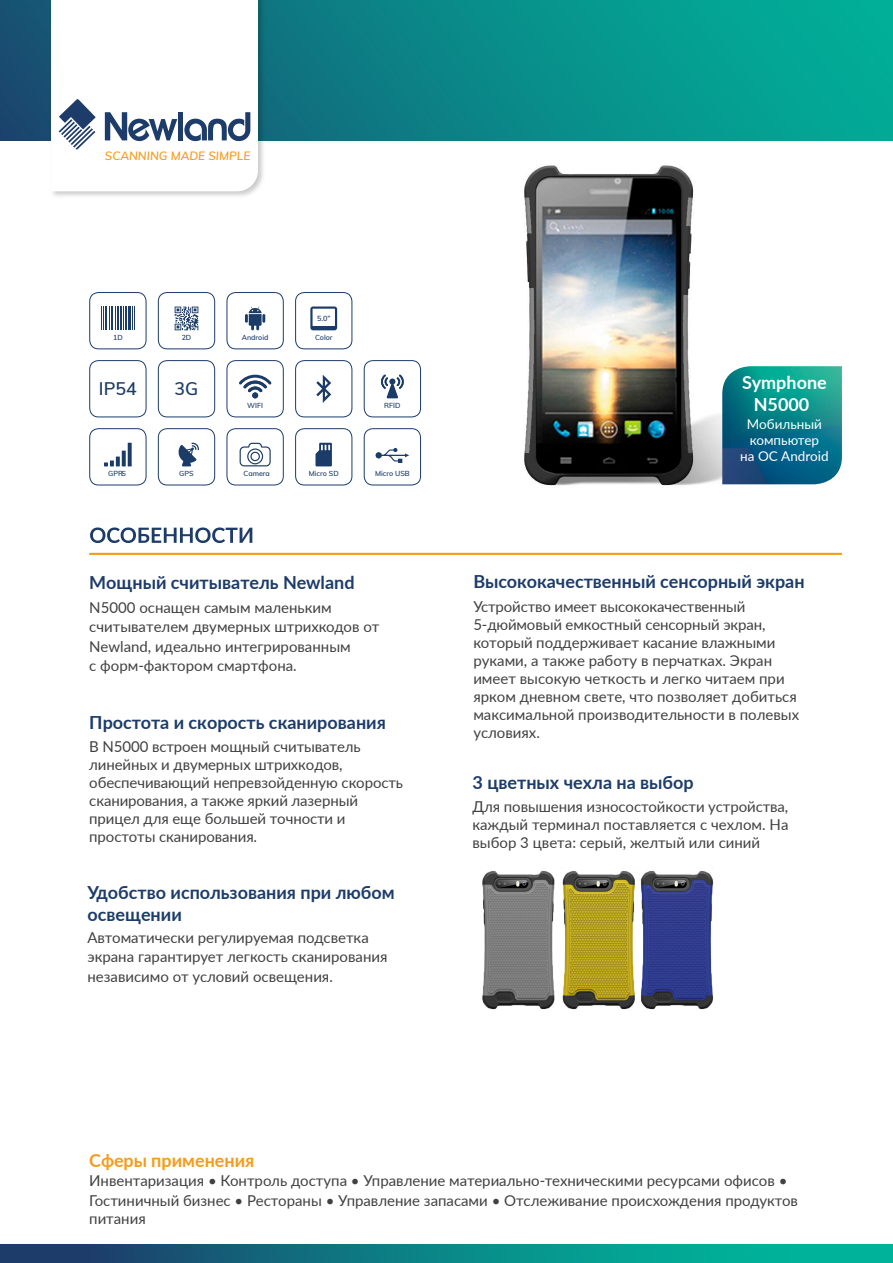
<style>
.page{position:relative;width:893px;height:1263px;background:#fff}
.page>*{position:absolute;margin:0;border:0;box-sizing:border-box;transform-origin:0 0}
.t1{font:700 18px/21.6px "Lato";color:#1d3c6a}
.t2{font:700 18px "Lato";color:#f79b1c}
.t3{font:700 18px/21.6px "Lato";color:#fff;text-align:center}
.t4{font:600 17.85px "Muli";color:#1b3b68}
.t5{font:15px/18px "Lato";color:#414042}
.t6{font:13.5px/16.2px "Lato";color:#fff;text-align:center}
.t7{font:italic 600 11.85px "Muli";color:#f79b1c}
.t8{font:600 7.2px "Muli";color:#1b3b68}
</style>
<div class="page">
<img style="left:524px;top:165px;width:293px;height:321px">
<svg style="left:0;top:0;width:893px;height:140px;background:#098c8a"></svg>
<svg style="left:49px;top:0;width:217px;height:196px;background:#82a7b0"></svg>
<svg style="left:51px;top:0;width:207px;height:191px"></svg>
<svg style="left:0;top:1245px;width:893px;height:18px;background:#0c8085"></svg>
<svg style="left:90px;top:527px;width:162px;height:16px"></svg>
<img style="left:722px;top:366px;width:120px;height:118px">
<hr style="left:89px;top:553px;width:753px;height:2px;background:#f79b1c">
<svg style="left:101px;top:307px;width:34px;height:23px"></svg>
<div style="left:89px;top:292px;width:57px;height:57px;border:1px solid #1d3c6a;border-radius:9px"></div>
<svg style="left:104px;top:443px;width:28px;height:23px"></svg>
<div style="left:89px;top:428px;width:57px;height:57px;border:1px solid #1d3c6a;border-radius:9px"></div>
<div style="left:89px;top:360px;width:57px;height:57px;border:1px solid #1d3c6a;border-radius:9px"></div>
<svg style="left:245px;top:307px;width:20px;height:23px"></svg>
<div style="left:227px;top:292px;width:57px;height:57px;border:1px solid #1d3c6a;border-radius:9px"></div>
<svg style="left:240px;top:443px;width:31px;height:23px"></svg>
<div style="left:227px;top:428px;width:57px;height:57px;border:1px solid #1d3c6a;border-radius:9px"></div>
<svg style="left:239px;top:375px;width:33px;height:23px"></svg>
<div style="left:227px;top:360px;width:57px;height:57px;border:1px solid #1d3c6a;border-radius:9px"></div>
<svg style="left:175px;top:307px;width:23px;height:23px"></svg>
<div style="left:158px;top:292px;width:57px;height:57px;border:1px solid #1d3c6a;border-radius:9px"></div>
<svg style="left:178px;top:442px;width:21px;height:24px"></svg>
<div style="left:158px;top:428px;width:57px;height:57px;border:1px solid #1d3c6a;border-radius:9px"></div>
<div style="left:158px;top:360px;width:57px;height:57px;border:1px solid #1d3c6a;border-radius:9px"></div>
<svg style="left:310px;top:306px;width:27px;height:24px"></svg>
<div style="left:295px;top:292px;width:57px;height:57px;border:1px solid #1d3c6a;border-radius:9px"></div>
<svg style="left:315px;top:443px;width:17px;height:23px"></svg>
<div style="left:295px;top:428px;width:57px;height:57px;border:1px solid #1d3c6a;border-radius:9px"></div>
<svg style="left:376px;top:448px;width:33px;height:15px"></svg>
<div style="left:364px;top:428px;width:57px;height:57px;border:1px solid #1d3c6a;border-radius:9px"></div>
<svg style="left:316px;top:375px;width:15px;height:28px"></svg>
<div style="left:295px;top:360px;width:57px;height:57px;border:1px solid #1d3c6a;border-radius:9px"></div>
<svg style="left:381px;top:375px;width:23px;height:23px"></svg>
<div style="left:364px;top:360px;width:57px;height:57px;border:1px solid #1d3c6a;border-radius:9px"></div>
<img style="left:482px;top:871px;width:232px;height:139px">
<p class="t7" style="left:105px;top:147px;width:147px">SCANNING MADE SIMPLE</p>
<p class="t8" style="left:113px;top:332px;width:11px">1D</p>
<p class="t8" style="left:182px;top:332px;width:11px">2D</p>
<p class="t8" style="left:242px;top:332px;width:28px">Android</p>
<p class="t8" style="left:317px;top:313px;width:15px">5.0”</p>
<p class="t8" style="left:315px;top:332px;width:19px">Color</p>
<p class="t4" style="left:99px;top:376px;width:39px">IP54</p>
<p class="t4" style="left:175px;top:376px;width:25px">3G</p>
<p class="t8" style="left:247px;top:400px;width:17px">WIFI</p>
<p class="t8" style="left:384px;top:400px;width:18px">RFID</p>
<p class="t8" style="left:108px;top:468px;width:19px">GPRS</p>
<p class="t8" style="left:179px;top:468px;width:16px">GPS</p>
<p class="t8" style="left:243px;top:468px;width:28px">Camera</p>
<p class="t8" style="left:309px;top:468px;width:31px">Micro SD</p>
<p class="t8" style="left:375px;top:468px;width:36px">Micro USB</p>
<p class="t1" style="left:89px;top:571px;width:267px">Мощный считыватель Newland</p>
<p class="t5" style="left:89px;top:597px;width:292px;line-height:19.5px">N5000 оснащен самым маленьким считывателем двумерных штрихкодов от Newland, идеально интегрированным<br>с форм-фактором смартфона.</p>
<p class="t1" style="left:89px;top:711px;width:298px">Простота и скорость сканирования</p>
<p class="t5" style="left:89px;top:736px;width:315px">В N5000 встроен мощный считыватель линейных и двумерных штрихкодов, обеспечивающий непревзойденную скорость сканирования, а также яркий лазерный прицел для еще большей точности и простоты сканирования.</p>
<p class="t1" style="left:87px;top:881px;width:309px">Удобство использования при любом освещении</p>
<p class="t5" style="left:87px;top:927px;width:302px;line-height:19.5px">Автоматически регулируемая подсветка экрана гарантирует легкость сканирования независимо от условий освещения.</p>
<p class="t3" style="left:742px;top:371px;width:86px">Symphone<br>N5000</p>
<p class="t6" style="left:740px;top:415px;width:90px">Мобильный компьютер<br>на ОС Android</p>
<p class="t1" style="left:473px;top:570px;width:333px">Высококачественный сенсорный экран</p>
<p class="t5" style="left:473px;top:597px;width:327px">Устройство имеет высококачественный 5-дюймовый емкостный сенсорный экран, который поддерживает касание влажными руками, а также работу в перчатках. Экран имеет высокую четкость и легко читаем при ярком дневном свете, что позволяет добиться максимальной производительности в полевых условиях.</p>
<p class="t1" style="left:472px;top:771px;width:223px">3 цветных чехла на выбор</p>
<p class="t5" style="left:472px;top:797px;width:317px;text-align:justify">Для повышения износостойкости устройства, каждый терминал поставляется с чехлом. На выбор 3 цвета: серый, желтый или синий</p>
<p class="t2" style="left:89px;top:1147px;width:167px">Сферы применения</p>
<p class="t5" style="left:89px;top:1170px;width:710px;line-height:19.5px">Инвентаризация • Контроль доступа • Управление материально-техническими ресурсами офисов •<br>Гостиничный бизнес • Рестораны • Управление запасами • Отслеживание происхождения продуктов</p>
<p class="t5" style="left:89px;top:1209px;width:58px">питания</p>
</div>
